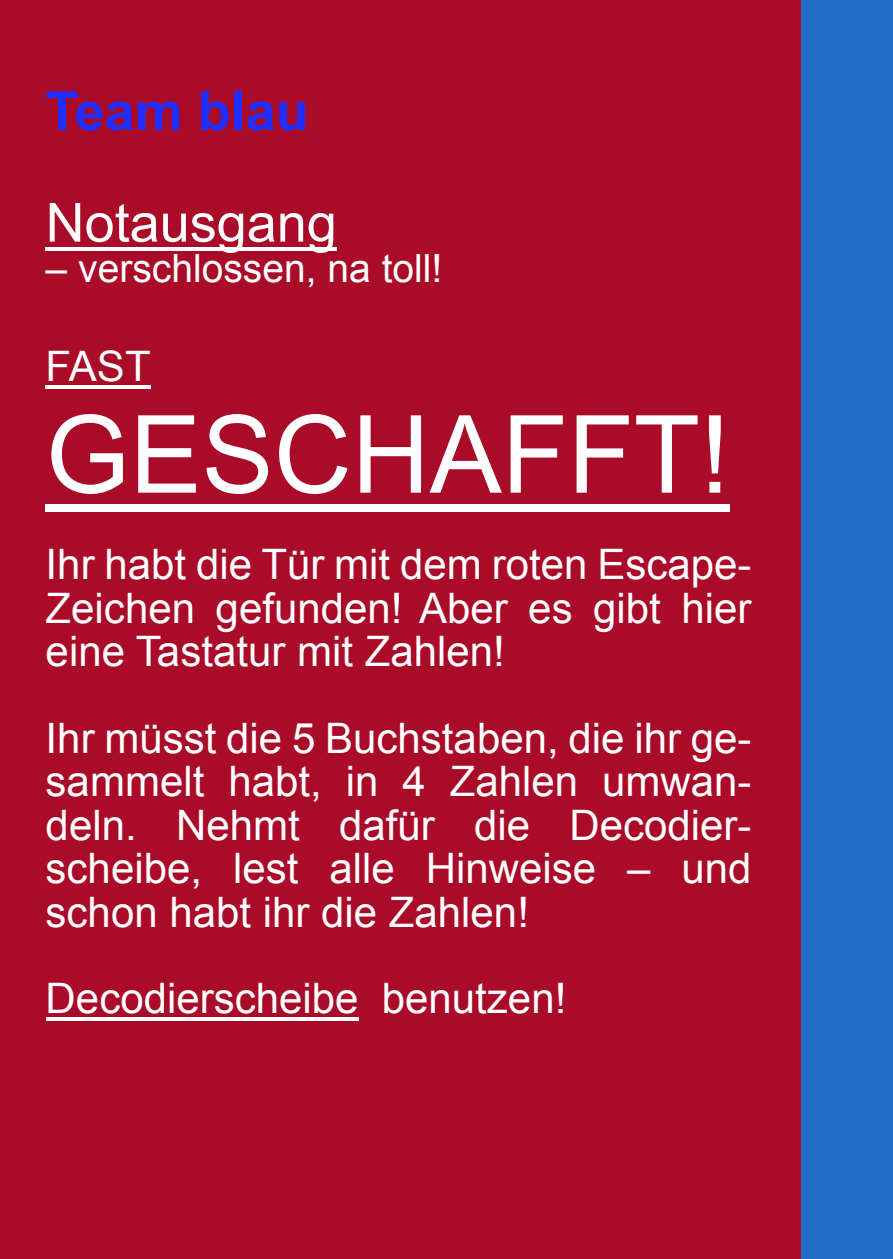
<style>
.page{position:relative;width:893px;height:1259px;background:#a90b28}
.page>*{position:absolute;margin:0;border:0;box-sizing:border-box;transform-origin:0 0}
.t1{font:108px "Arial";color:#fff}
.t2{font:54px "Arial";color:#fff}
.t3{font:700 54px "Arial";color:#202eff}
.t4{font:42px/43.5px "Arial";color:#fff;text-align:justify}
.t5{font:39px "Arial";color:#fff}
</style>
<div class="page">
<hr style="left:46px;top:247px;width:291px;height:4px;background:#fff">
<hr style="left:46px;top:385px;width:105px;height:4px;background:#fff">
<div style="left:46px;top:504px;width:684px;height:8px;background:#fff"></div>
<hr style="left:46px;top:1017px;width:312px;height:4px;background:#fff">
<div style="left:802px;top:0;width:91px;height:1259px;background:#236dc9"></div>
<p class="t3" style="left:46px;top:91px;width:265px">Team blau</p>
<p class="t2" style="left:46px;top:202px;width:293px">Notausgang</p>
<p class="t5" style="left:46px;top:253px;width:398px">– verschlossen, na toll!</p>
<p class="t4" style="left:46px;top:348px;width:107px">FAST</p>
<h1 class="t1" style="left:46px;top:414px;width:685px">GESCHAFFT!</h1>
<p class="t4" style="left:46px;top:547px;width:707px">Ihr habt die Tür mit dem roten Escape-Zeichen gefunden! Aber es gibt hier eine Tastatur mit Zahlen!</p>
<p class="t4" style="left:46px;top:720px;width:707px">Ihr müsst die 5 Buchstaben, die ihr ge&shy;sammelt habt, in 4 Zahlen umwan&shy;deln. Nehmt dafür die Decodier&shy;scheibe, lest alle Hinweise – und schon habt ihr die Zahlen!</p>
<p class="t4" style="left:46px;top:980px;width:522px">Decodierscheibe benutzen!</p>
</div>
